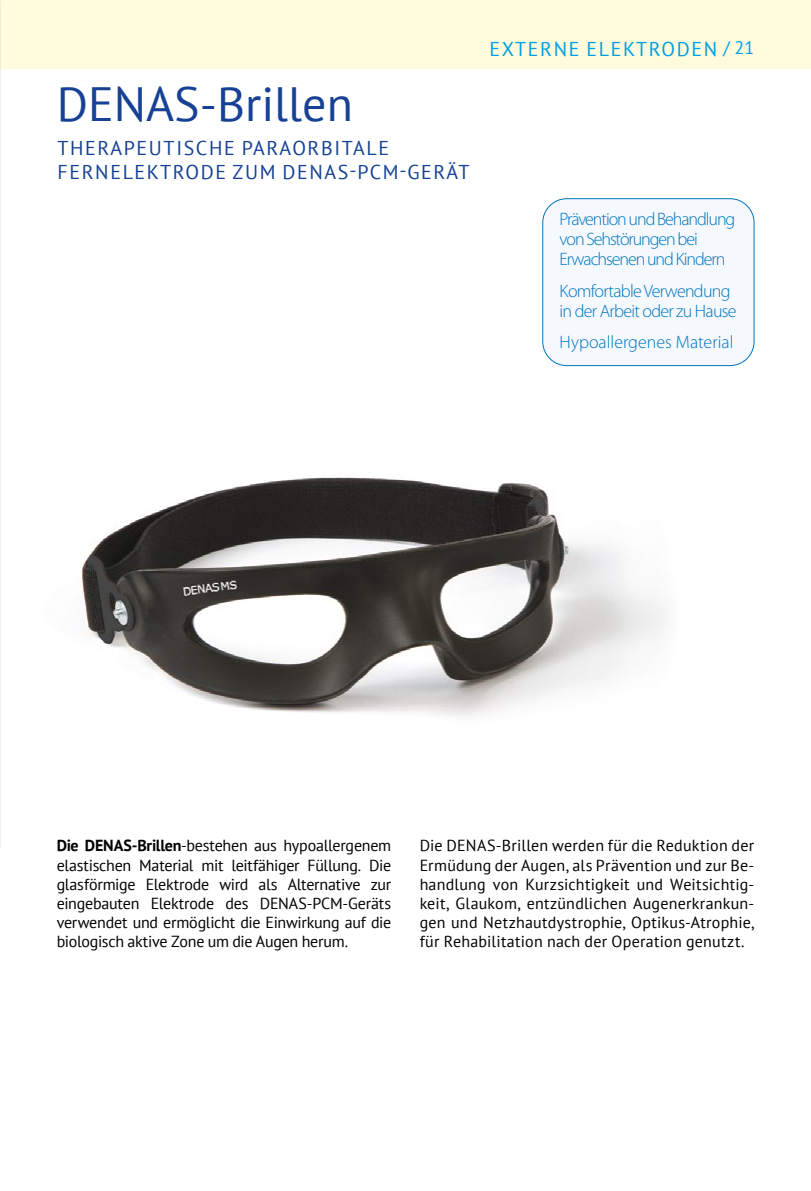
<style>
.page{position:relative;width:811px;height:1191px;background:#fff}
.page>*{position:absolute;margin:0;border:0;box-sizing:border-box;transform-origin:0 0}
.t1{font:48px "PT Sans";color:#164194}
.t2{font:20px/24px "PT Sans";letter-spacing:.08em;color:#164194}
.t3{font:20px "PT Sans";letter-spacing:.08em;color:#009fe3}
.t4{font:300 18px/20px "Myriad Pro";letter-spacing:-.045em;color:#0075bf}
.t5{font:300 18px "Myriad Pro";color:#0075bf}
.t6{font:16px/19.2px "PT Sans";letter-spacing:-.005em;color:#000;text-align:justify}
.s1{font-size:18px}
.s2{font-weight:700}
</style>
<div class="page">
<img style="left:76px;top:477px;width:591px;height:239px">
<div style="left:543px;top:199px;width:211px;height:166px;background:#f5f8fd;border-radius:24px"></div>
<div style="left:542px;top:198px;width:212px;height:168px;border:1px solid #0075bf;border-radius:24px"></div>
<div style="left:0;top:0;width:811px;height:68px;background:#fffbdc"></div>
<img style="left:0;top:0;width:1px;height:848px">
<h1 class="t1" style="left:57px;top:73px;width:298px">DENAS-Brillen</h1>
<p class="t2" style="left:57px;top:135px;width:413px">THERAPEUTISCHE PARAORBITALE<br>FERNELEKTRODE ZUM DENAS-PCM-GERÄT</p>
<p class="t3" style="left:489px;top:36px;width:266px">EXTERNE ELEKTRODEN <span class="s1">/ 21</span></p>
<p class="t4" style="left:559px;top:209px;width:177px">Prävention und Behandlung von Sehstörungen bei<br>Erwachsenen und Kindern</p>
<p class="t4" style="left:559px;top:281px;width:178px">Komfortable Verwendung in der Arbeit oder zu Hause</p>
<p class="t5" style="left:559px;top:332px;width:175px">Hypoallergenes Material</p>
<p class="t6" style="left:57px;top:835px;width:336px"><span class="s2">Die DENAS-Brillen</span>‑bestehen aus hypoallergenem elastischen Material mit leitfähiger Füllung. Die glasförmige Elektrode wird als Alternative zur eingebauten Elektrode des DENAS-PCM-Geräts verwendet und ermöglicht die Einwirkung auf die biologisch aktive Zone um die Augen herum.</p>
<p class="t6" style="left:420px;top:835px;width:336px">Die DENAS-Brillen werden für die Reduktion der Ermüdung der Augen, als Prävention und zur Be&shy;handlung von Kurzsichtigkeit und Weitsichtig&shy;keit, Glaukom, entzündlichen Augenerkrankun&shy;gen und Netzhautdystrophie, Optikus-Atrophie, für Rehabilitation nach der Operation genutzt.</p>
</div>
